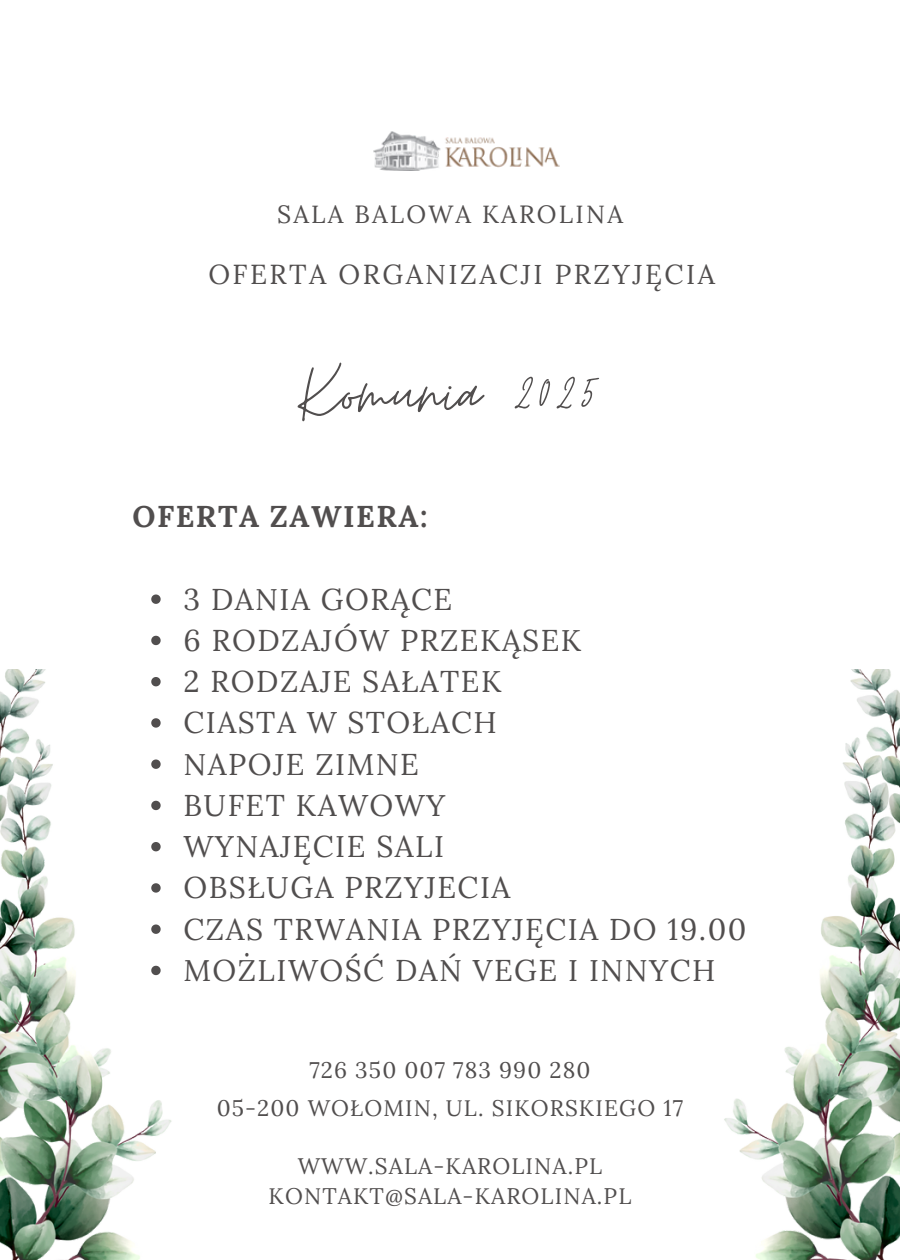
<style>
.page{position:relative;width:900px;height:1260px;background:#fff}
.page>*{position:absolute;margin:0;border:0;box-sizing:border-box;transform-origin:0 0}
.t1{font:81.5px "Moon Time";color:#514e4e}
.t2{font:30px "Lora";letter-spacing:.05em;color:#514e4e}
.t3{font:700 30px "Lora";letter-spacing:.05em;color:#514e4e}
.t4{font:27.5px "Lora";letter-spacing:.09em;color:#514e4e}
.t5{font:25px "Lora";letter-spacing:.09em;color:#514e4e}
.t6{font:22.5px "Lora";letter-spacing:.05em;color:#514e4e}
</style>
<div class="page">
<img style="left:373px;top:132px;width:186px;height:39px">
<img style="left:0;top:670px;width:900px;height:590px">
<svg style="left:151px;top:595px;width:10px;height:9px"></svg>
<svg style="left:151px;top:636px;width:10px;height:9px"></svg>
<svg style="left:151px;top:677px;width:10px;height:9px"></svg>
<svg style="left:151px;top:718px;width:10px;height:10px"></svg>
<svg style="left:151px;top:760px;width:10px;height:9px"></svg>
<svg style="left:151px;top:801px;width:10px;height:9px"></svg>
<svg style="left:151px;top:842px;width:10px;height:9px"></svg>
<svg style="left:151px;top:883px;width:10px;height:10px"></svg>
<svg style="left:151px;top:925px;width:10px;height:9px"></svg>
<svg style="left:151px;top:966px;width:10px;height:9px"></svg>
<h1 class="t5" style="left:277px;top:198px;width:347px">SALA BALOWA KAROLINA</h1>
<p class="t4" style="left:208px;top:256px;width:508px">OFERTA ORGANIZACJI PRZYJĘCIA</p>
<h2 class="t1" style="left:298px;top:344px;width:306px">Komunia 2025</h2>
<p class="t3" style="left:133px;top:497px;width:296px">OFERTA ZAWIERA:</p>
<p class="t2" style="left:183px;top:579px;width:270px">3 DANIA GORĄCE</p>
<p class="t2" style="left:183px;top:621px;width:399px">6 RODZAJÓW PRZEKĄSEK</p>
<p class="t2" style="left:183px;top:662px;width:320px">2 RODZAJE SAŁATEK</p>
<p class="t2" style="left:183px;top:703px;width:315px">CIASTA W STOŁACH</p>
<p class="t2" style="left:183px;top:744px;width:237px">NAPOJE ZIMNE</p>
<p class="t2" style="left:183px;top:786px;width:263px">BUFET KAWOWY</p>
<p class="t2" style="left:183px;top:827px;width:262px">WYNAJĘCIE SALI</p>
<p class="t2" style="left:183px;top:868px;width:328px">OBSŁUGA PRZYJECIA</p>
<p class="t2" style="left:183px;top:909px;width:565px">CZAS TRWANIA PRZYJĘCIA DO 19.00</p>
<p class="t2" style="left:183px;top:951px;width:534px">MOŻLIWOŚĆ DAŃ VEGE I INNYCH</p>
<p class="t6" style="left:309px;top:1055px;width:283px">726 350 007 783 990 280</p>
<h3 class="t6" style="left:217px;top:1093px;width:468px">05-200 WOŁOMIN, UL. SIKORSKIEGO 17</h3>
<p class="t6" style="left:298px;top:1151px;width:306px">WWW.SALA-KAROLINA.PL</p>
<p class="t6" style="left:269px;top:1181px;width:364px">KONTAKT@SALA-KAROLINA.PL</p>
</div>
